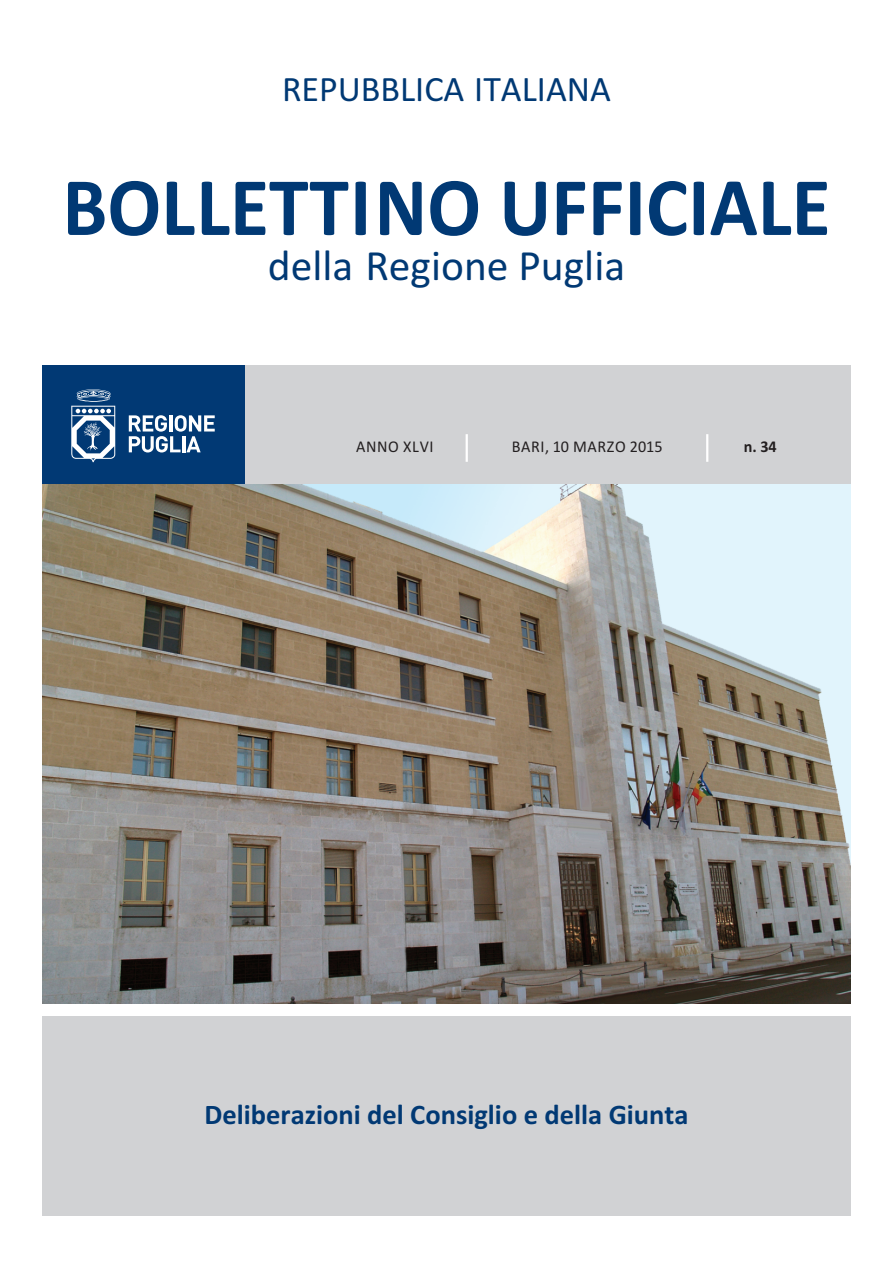
<style>
.page{position:relative;width:893px;height:1263px;background:#fff}
.page>*{position:absolute;margin:0;border:0;box-sizing:border-box;transform-origin:0 0}
.t1{font:700 84px "Calibri";color:#013974;scale:.95 1}
.t2{font:43.5px "Calibri";color:#013974}
.t3{font:36px "Calibri";color:#013974}
.t4{font:700 28.5px "Calibri";color:#013974}
.t5{font:16.5px "Calibri";letter-spacing:.04em;color:#231f20}
.t6{font:700 16.5px "Calibri";color:#231f20}
</style>
<div class="page">
<div style="left:42px;top:1016px;width:808px;height:200px;background:#d1d2d4"></div>
<div style="left:244px;top:366px;width:606px;height:119px;background:#d1d2d4"></div>
<div style="left:42px;top:366px;width:202px;height:119px;background:#013974"></div>
<svg style="left:71px;top:389px;width:44px;height:73px"></svg>
<svg style="left:129px;top:415px;width:86px;height:38px"></svg>
<img style="left:42px;top:485px;width:808px;height:519px">
<hr style="left:465px;top:434px;width:3px;height:28px;background:#fff">
<hr style="left:706px;top:434px;width:2px;height:28px;background:#fff">
<p class="t3" style="left:282px;top:77px;width:330px">REPUBBLICA ITALIANA</p>
<h1 class="t1" style="left:62px;top:178px;width:810px">BOLLETTINO UFFICIALE</h1>
<h2 class="t2" style="left:268px;top:250px;width:359px">della Regione Puglia</h2>
<p class="t5" style="left:356px;top:440px;width:79px">ANNO XLVI</p>
<p class="t5" style="left:511px;top:440px;width:152px">BARI, 10 MARZO 2015</p>
<p class="t6" style="left:743px;top:440px;width:35px">n. 34</p>
<p class="t4" style="left:204px;top:1105px;width:485px">Deliberazioni del Consiglio e della Giunta</p>
</div>
